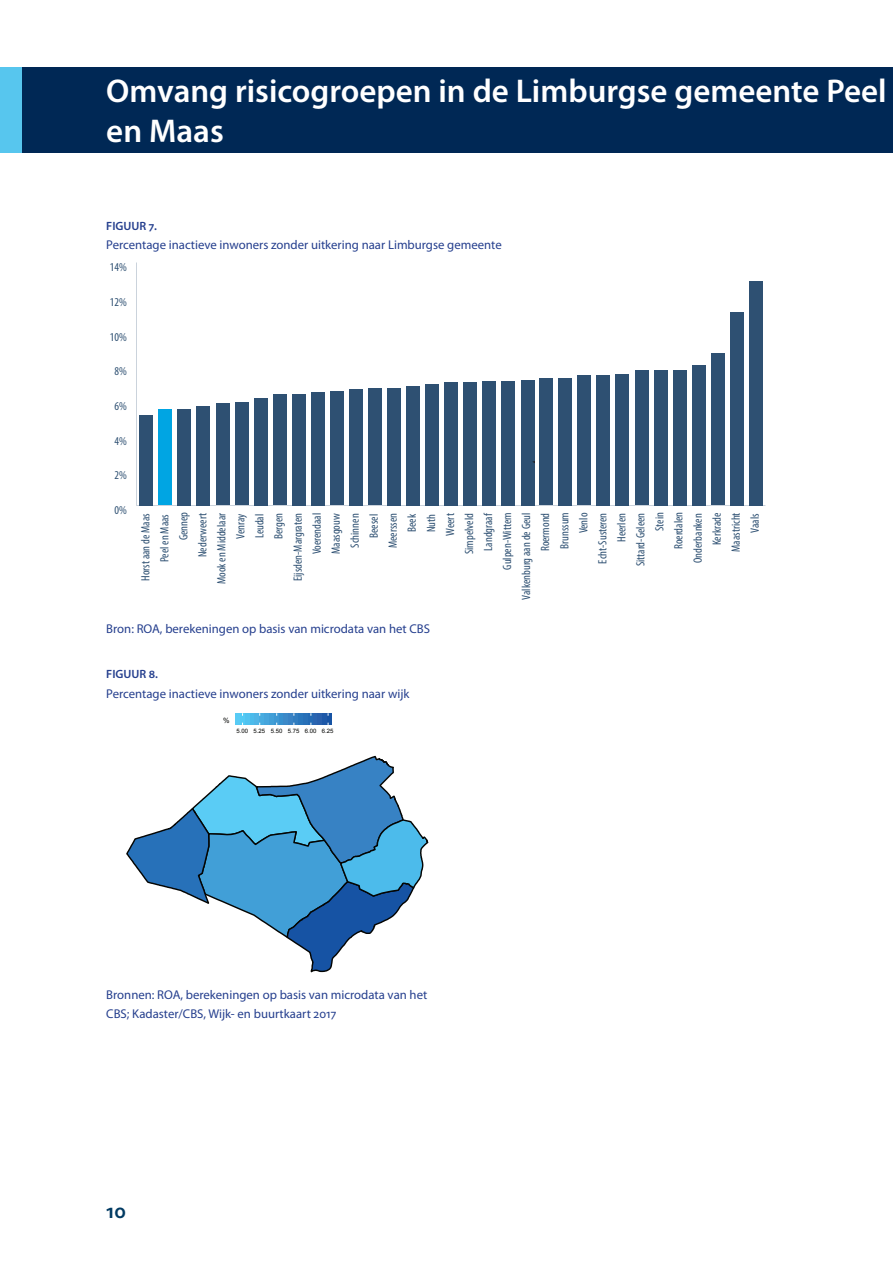
<style>
.page{position:relative;width:893px;height:1263px;background:#fff}
.page>*{position:absolute;margin:0;border:0;box-sizing:border-box;transform-origin:0 0}
.t1{font:600 33px/39.6px "Myriad Pro";color:#fff}
.t2{font:600 21px "Myriad Pro";color:#003a62}
.tabelkop{font:12.75px/19.5px "Myriad Pro";color:#253f8e}
.bron{font:12.75px "Myriad Pro";color:#253f8e}
.t3{font:condensed 12px/19px "Myriad Pro";color:#2e5072}
.tabelnummer{font:600 12px "Myriad Pro";color:#253f8e}
.t4{font:7.35px "Arial";color:#040503}
.t5{font:6px "Arial";color:#040503}
</style>
<div class="page">
<div style="left:0;top:67px;width:893px;height:86px;background:#002855"></div>
<div style="left:0;top:67px;width:21px;height:86px;background:#57c6ee"></div>
<svg style="left:126px;top:755px;width:303px;height:218px"></svg>
<img style="left:236px;top:713px;width:95px;height:12px">
<div style="left:139px;top:415px;width:14px;height:90px;background:#2e5072"></div>
<div style="left:158px;top:409px;width:14px;height:96px;background:#00a5e3"></div>
<div style="left:178px;top:409px;width:13px;height:96px;background:#2e5072"></div>
<div style="left:197px;top:406px;width:13px;height:99px;background:#2e5072"></div>
<div style="left:216px;top:403px;width:13px;height:102px;background:#2e5072"></div>
<div style="left:235px;top:403px;width:13px;height:102px;background:#2e5072"></div>
<div style="left:254px;top:398px;width:13px;height:107px;background:#2e5072"></div>
<div style="left:273px;top:394px;width:13px;height:111px;background:#2e5072"></div>
<div style="left:292px;top:394px;width:14px;height:111px;background:#2e5072"></div>
<div style="left:311px;top:392px;width:14px;height:113px;background:#2e5072"></div>
<div style="left:330px;top:392px;width:14px;height:113px;background:#2e5072"></div>
<div style="left:349px;top:389px;width:14px;height:116px;background:#2e5072"></div>
<div style="left:368px;top:388px;width:14px;height:117px;background:#2e5072"></div>
<div style="left:387px;top:388px;width:14px;height:117px;background:#2e5072"></div>
<div style="left:406px;top:386px;width:14px;height:119px;background:#2e5072"></div>
<div style="left:425px;top:384px;width:14px;height:121px;background:#2e5072"></div>
<div style="left:444px;top:382px;width:14px;height:123px;background:#2e5072"></div>
<div style="left:463px;top:382px;width:14px;height:123px;background:#2e5072"></div>
<div style="left:482px;top:381px;width:14px;height:124px;background:#2e5072"></div>
<div style="left:501px;top:381px;width:14px;height:124px;background:#2e5072"></div>
<div style="left:521px;top:380px;width:14px;height:125px;background:#2e5072"></div>
<div style="left:539px;top:378px;width:14px;height:127px;background:#2e5072"></div>
<div style="left:558px;top:378px;width:14px;height:127px;background:#2e5072"></div>
<div style="left:577px;top:375px;width:14px;height:130px;background:#2e5072"></div>
<div style="left:597px;top:375px;width:13px;height:130px;background:#2e5072"></div>
<div style="left:616px;top:374px;width:13px;height:131px;background:#2e5072"></div>
<div style="left:635px;top:371px;width:13px;height:134px;background:#2e5072"></div>
<div style="left:654px;top:370px;width:13px;height:135px;background:#2e5072"></div>
<div style="left:673px;top:370px;width:13px;height:135px;background:#2e5072"></div>
<div style="left:692px;top:365px;width:13px;height:140px;background:#2e5072"></div>
<div style="left:711px;top:353px;width:14px;height:152px;background:#2e5072"></div>
<div style="left:730px;top:312px;width:14px;height:193px;background:#2e5072"></div>
<div style="left:749px;top:281px;width:14px;height:224px;background:#2e5072"></div>
<h1 class="t1" style="left:106px;top:70px;width:782px">Omvang risicogroepen in de Limburgse gemeente Peel en Maas</h1>
<p class="tabelnummer" style="left:106px;top:218px;width:52px">FIGUUR 7.</p>
<p class="tabelkop" style="left:106px;top:235px;width:397px">Percentage inactieve inwoners zonder uitkering naar Limburgse gemeente</p>
<p class="t3" style="left:110px;top:258px;width:18px">14%</p>
<p class="t3" style="left:110px;top:292px;width:18px">12%</p>
<p class="t3" style="left:110px;top:327px;width:18px">10%</p>
<p class="t3" style="left:115px;top:362px;width:14px">8%</p>
<p class="t3" style="left:115px;top:396px;width:14px">6%</p>
<p class="t3" style="left:115px;top:431px;width:14px">4%</p>
<p class="t3" style="left:115px;top:465px;width:14px">2%</p>
<p class="t3" style="left:115px;top:500px;width:14px">0%</p>
<p class="t3" style="left:136px;top:581px;width:69px;rotate:-90deg">Horst aan de Maas</p>
<p class="t3" style="left:155px;top:562px;width:49px;rotate:-90deg">Peel en Maas</p>
<p class="t3" style="left:174px;top:540px;width:30px;rotate:-90deg">Gennep</p>
<p class="t3" style="left:193px;top:557px;width:45px;rotate:-90deg">Nederweert</p>
<p class="t3" style="left:212px;top:584px;width:72px;rotate:-90deg">Mook en Middelaar</p>
<p class="t3" style="left:231px;top:539px;width:28px;text-align:justify;rotate:-90deg">Venray Leudal Bergen</p>
<p class="t3" style="left:288px;top:581px;width:69px;rotate:-90deg">Eijsden-Margraten</p>
<p class="t3" style="left:307px;top:554px;width:43px;rotate:-90deg">Voerendaal<br>Maasgouw</p>
<p class="t3" style="left:345px;top:548px;width:36px;rotate:-90deg">Schinnen</p>
<p class="t3" style="left:364px;top:538px;width:25px;rotate:-90deg">Beesel</p>
<p class="t3" style="left:383px;top:548px;width:37px;rotate:-90deg">Meerssen</p>
<p class="t3" style="left:402px;top:532px;width:20px;rotate:-90deg">Beek<br>Nuth</p>
<p class="t3" style="left:440px;top:536px;width:24px;rotate:-90deg">Weert</p>
<p class="t3" style="left:459px;top:554px;width:42px;rotate:-90deg">Simpelveld</p>
<p class="t3" style="left:478px;top:551px;width:39px;rotate:-90deg">Landgraaf</p>
<p class="t3" style="left:498px;top:570px;width:59px;rotate:-90deg">Gulpen-Wittem</p>
<p class="t3" style="left:517px;top:599px;width:88px;rotate:-90deg">Valkenburg aan de Geul</p>
<p class="t3" style="left:536px;top:551px;width:41px;rotate:-90deg">Roermond<br>Brunssum</p>
<p class="t3" style="left:574px;top:533px;width:22px;rotate:-90deg">Venlo</p>
<p class="t3" style="left:593px;top:563px;width:52px;rotate:-90deg">Echt-Susteren</p>
<p class="t3" style="left:612px;top:542px;width:30px;rotate:-90deg">Heerlen</p>
<p class="t3" style="left:631px;top:566px;width:55px;rotate:-90deg">Sittard-Geleen</p>
<p class="t3" style="left:650px;top:531px;width:20px;rotate:-90deg">Stein</p>
<p class="t3" style="left:669px;top:549px;width:39px;rotate:-90deg">Roerdalen</p>
<p class="t3" style="left:688px;top:563px;width:51px;rotate:-90deg">Onderbanken</p>
<p class="t3" style="left:707px;top:545px;width:34px;rotate:-90deg">Kerkrade</p>
<p class="t3" style="left:726px;top:552px;width:41px;rotate:-90deg">Maastricht</p>
<p class="t3" style="left:745px;top:533px;width:21px;rotate:-90deg">Vaals</p>
<p class="bron" style="left:106px;top:621px;width:325px">Bron: ROA, berekeningen op basis van microdata van het CBS</p>
<p class="tabelnummer" style="left:106px;top:666px;width:53px">FIGUUR 8.</p>
<p class="tabelkop" style="left:106px;top:683px;width:305px">Percentage inactieve inwoners zonder uitkering naar wijk</p>
<p class="t5" style="left:237px;top:727px;width:99px">5.00 5.25 5.50 5.75 6.00 6.25</p>
<p class="t4" style="left:223px;top:715px;width:8px">%</p>
<p class="tabelkop" style="left:106px;top:984px;width:322px">Bronnen: ROA, berekeningen op basis van microdata van het<br>CBS; Kadaster/CBS, Wijk- en buurtkaart 2017</p>
<h2 class="t2" style="left:106px;top:1197px;width:21px">10</h2>
</div>
